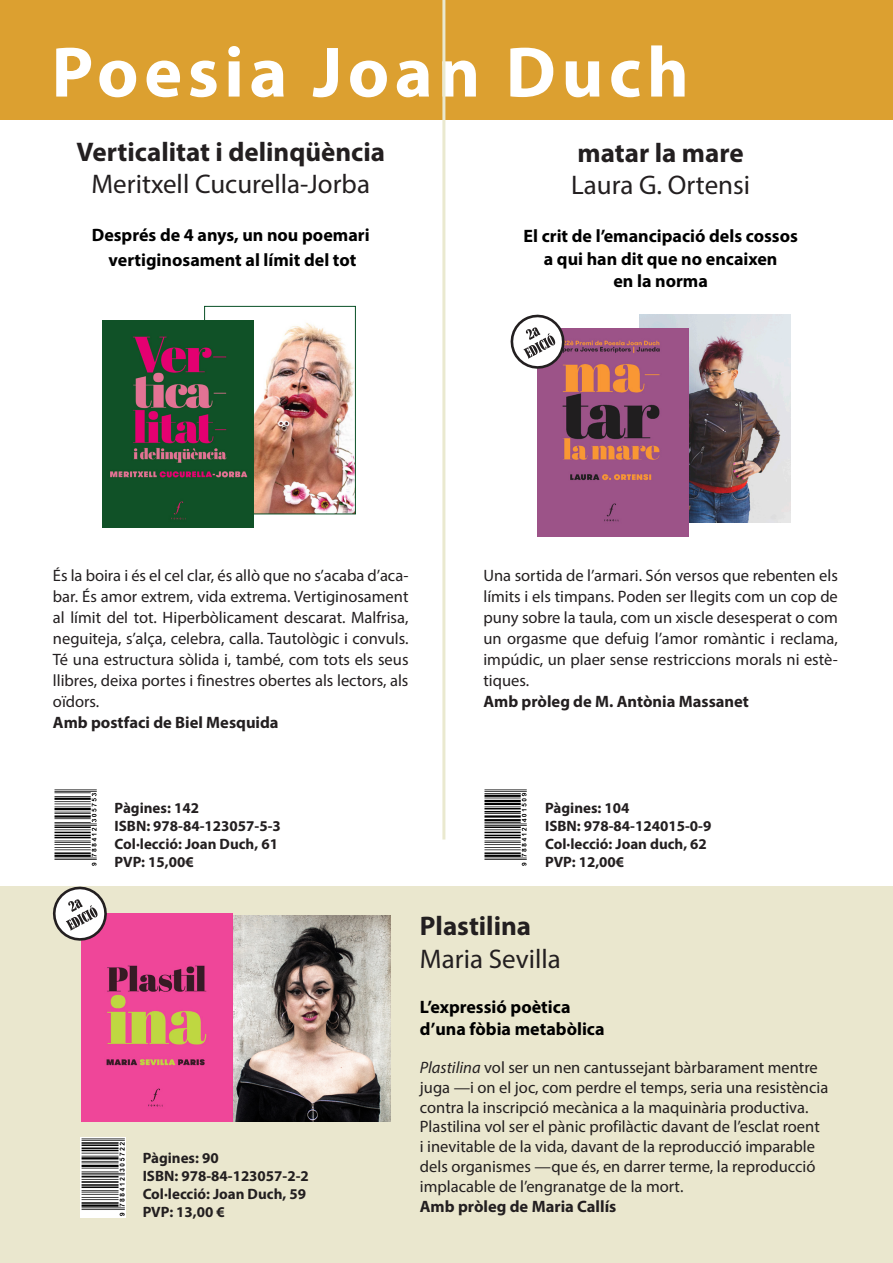
<style>
.page{position:relative;width:893px;height:1263px;background:#fff}
.page>*{position:absolute;margin:0;border:0;box-sizing:border-box;transform-origin:0 0}
.Llibre_titols{font:700 72px "Myriad Pro";letter-spacing:.075em;color:#fff}
.titol_llibre{font:700 27px "Myriad Pro";color:#231f20}
.Autors{font:27px "Myriad Pro";color:#231f20}
.frase_reclam{font:27px "Myriad Pro";color:#231f20}
.frase_reclam-2{font:700 18px "Myriad Pro";color:#000}
.text_llibres_llarg{font:16.5px/21px "Myriad Pro";color:#231f20;text-align:justify}
.text_llibres_llarg-2{font:700 16.5px "Myriad Pro";color:#231f20}
.dades{font:700 15px "Myriad Pro";color:#231f20}
.s1{font-style:italic}
</style>
<div class="page">
<div style="left:0;top:0;width:893px;height:120px;background:#dca030"></div>
<div style="left:0;top:887px;width:893px;height:376px;background:#eae7ce"></div>
<img style="left:81px;top:1137px;width:45px;height:81px">
<img style="left:484px;top:789px;width:43px;height:77px">
<img style="left:54px;top:789px;width:43px;height:77px">
<img style="left:253px;top:320px;width:101px;height:192px">
<div style="left:204px;top:306px;width:152px;height:208px;border:1px solid #0a5027"></div>
<img style="left:102px;top:320px;width:151px;height:208px">
<img style="left:232px;top:915px;width:158px;height:206px">
<img style="left:81px;top:914px;width:151px;height:207px">
<svg style="left:49px;top:886px;width:62px;height:58px"></svg>
<img style="left:640px;top:315px;width:151px;height:207px">
<img style="left:538px;top:329px;width:150px;height:207px">
<svg style="left:510px;top:314px;width:58px;height:59px"></svg>
<hr style="left:442px;top:0;width:3px;height:839px;background:#eae9cf">
<p class="Llibre_titols" style="left:52px;top:25px;width:639px">Poesia Joan Duch</p>
<p class="titol_llibre" style="left:76px;top:134px;width:310px">Verticalitat i delinqüència</p>
<p class="Autors" style="left:91px;top:167px;width:280px">Meritxell Cucurella-Jorba</p>
<p class="frase_reclam-2" style="left:92px;top:223px;width:279px">Després de 4 anys, un nou poemari</p>
<p class="frase_reclam-2" style="left:109px;top:248px;width:249px">vertiginosament al límit del tot</p>
<p class="titol_llibre" style="left:578px;top:135px;width:168px">matar la mare</p>
<p class="Autors" style="left:571px;top:169px;width:181px">Laura G. Ortensi</p>
<p class="frase_reclam-2" style="left:523px;top:224px;width:276px">El crit de l’emancipació dels cossos</p>
<p class="frase_reclam-2" style="left:544px;top:247px;width:235px">a qui han dit que no encaixen</p>
<p class="frase_reclam-2" style="left:613px;top:269px;width:96px">en la norma</p>
<p class="text_llibres_llarg" style="left:53px;top:565px;width:357px">És la boira i és el cel clar, és allò que no s’acaba d’aca&shy;bar. És amor extrem, vida extrema. Vertiginosament al límit del tot. Hiperbòlicament descarat. Malfrisa, neguiteja, s’alça, celebra, calla. Tautològic i convuls.<br>Té una estructura sòlida i, també, com tots els seus llibres, deixa portes i finestres obertes als lectors, als oïdors.</p>
<p class="text_llibres_llarg-2" style="left:53px;top:712px;width:227px">Amb postfaci de Biel Mesquida</p>
<p class="text_llibres_llarg" style="left:483px;top:565px;width:356px">Una sortida de l’armari. Són versos que rebenten els límits i els timpans. Poden ser llegits com un cop de puny sobre la taula, com un xiscle desesperat o com un orgasme que defuig l’amor romàntic i reclama, impúdic, un plaer sense restriccions morals ni estè&shy;tiques.</p>
<p class="text_llibres_llarg-2" style="left:483px;top:691px;width:267px">Amb pròleg de M. Antònia Massanet</p>
<p class="dades" style="left:115px;top:798px;width:86px">Pàgines: 142</p>
<p class="dades" style="left:115px;top:816px;width:168px">ISBN: 978-84-123057-5-3</p>
<p class="dades" style="left:115px;top:834px;width:165px">Col·lecció: Joan Duch, 61</p>
<p class="dades" style="left:115px;top:852px;width:81px">PVP: 15,00€</p>
<p class="dades" style="left:143px;top:1148px;width:78px">Pàgines: 90</p>
<p class="dades" style="left:143px;top:1166px;width:168px">ISBN: 978-84-123057-2-2</p>
<p class="dades" style="left:143px;top:1184px;width:165px">Col·lecció: Joan Duch, 59</p>
<p class="dades" style="left:143px;top:1202px;width:84px">PVP: 13,00 €</p>
<p class="dades" style="left:545px;top:798px;width:86px">Pàgines: 104</p>
<p class="dades" style="left:545px;top:816px;width:168px">ISBN: 978-84-124015-0-9</p>
<p class="dades" style="left:545px;top:834px;width:163px">Col·lecció: Joan duch, 62</p>
<p class="dades" style="left:545px;top:852px;width:81px">PVP: 12,00€</p>
<p class="titol_llibre" style="left:420px;top:908px;width:113px">Plastilina</p>
<p class="frase_reclam" style="left:420px;top:942px;width:142px">Maria Sevilla</p>
<p class="frase_reclam-2" style="left:420px;top:995px;width:152px">L’expressió poètica</p>
<p class="frase_reclam-2" style="left:420px;top:1017px;width:186px">d’una fòbia metabòlica</p>
<p class="text_llibres_llarg" style="left:420px;top:1057px;width:410px;line-height:19.8px;text-align:left"><span class="s1">Plastilina</span> vol ser un nen cantussejant bàrbarament mentre juga —i on el joc, com perdre el temps, seria una resistència contra la inscripció mecànica a la maquinària productiva.<br>Plastilina vol ser el pànic profilàctic davant de l’esclat roent<br>i inevitable de la vida, davant de la reproducció imparable dels organismes —que és, en darrer terme, la reproducció implacable de l’engranatge de la mort.</p>
<p class="text_llibres_llarg-2" style="left:420px;top:1195px;width:198px">Amb pròleg de Maria Callís</p>
</div>
